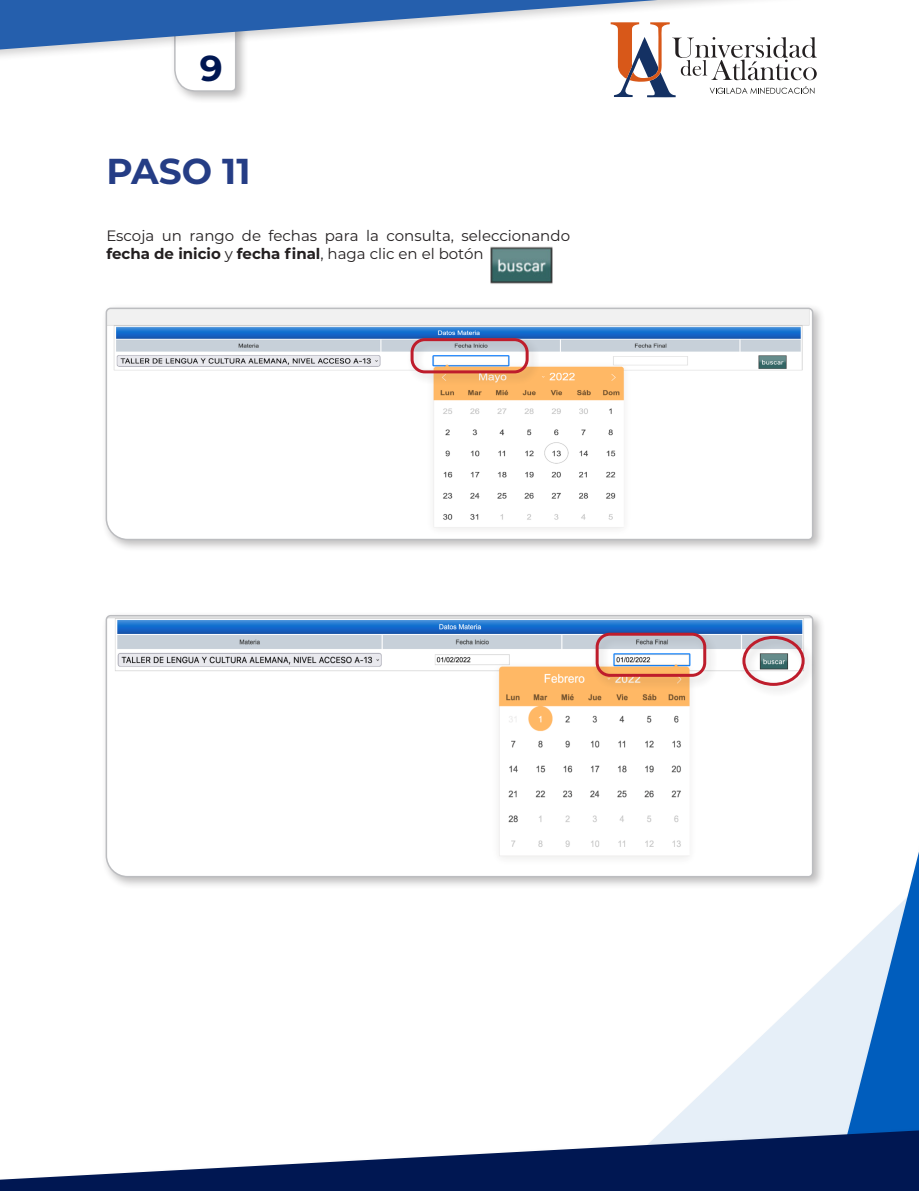
<style>
.page{position:relative;width:919px;height:1191px;background:#fff}
.page>*{position:absolute;margin:0;border:0;box-sizing:border-box;transform-origin:0 0}
.numeral{font:700 36px "Montserrat";color:#253d85}
.t1{font:700 36px "Montserrat";color:#001752}
.t2{font:15px/18px "Montserrat";color:#231f20}
.s1{font-weight:700}
</style>
<div class="page">
<svg style="left:0;top:0;width:817px;height:100px"></svg>
<svg style="left:667px;top:975px;width:159px;height:151px"></svg>
<div style="left:826px;top:772px;width:92px;height:419px;background:#231f20;opacity:.2"></div>
<svg style="left:828px;top:773px;width:90px;height:353px"></svg>
<svg style="left:610px;top:22px;width:206px;height:75px"></svg>
<div style="left:0;top:1126px;width:918px;height:65px;background:#231f20;opacity:.2"></div>
<svg style="left:0;top:1129px;width:918px;height:62px;fill:#001752"></svg>
<div style="left:102px;top:304px;width:723px;height:248px;background:#231f20;opacity:.3"></div>
<svg style="left:105px;top:307px;width:709px;height:234px"></svg>
<div style="left:102px;top:611px;width:723px;height:278px;background:#231f20;opacity:.3"></div>
<svg style="left:105px;top:614px;width:709px;height:264px"></svg>
<div style="left:406px;top:334px;width:135px;height:52px;background:#231f20;opacity:.2"></div>
<div style="left:410px;top:338px;width:118px;height:35px;border:3px solid #be1d2c;border-radius:13px"></div>
<div style="left:591px;top:628px;width:127px;height:61px;background:#231f20;opacity:.2"></div>
<div style="left:595px;top:632px;width:111px;height:45px;border:3px solid #be1d2c;border-radius:13px"></div>
<div style="left:739px;top:632px;width:77px;height:66px;background:#231f20;opacity:.2"></div>
<div style="left:742px;top:636px;width:62px;height:50px;border:3px solid #be1d2c;border-radius:50%"></div>
<img style="left:490px;top:247px;width:62px;height:37px">
<h1 class="t1" style="left:200px;top:42px;width:24px">9</h1>
<p class="numeral" style="left:106px;top:145px;width:146px">PASO 11</p>
<p class="t2" style="left:106px;top:226px;width:465px">Escoja un rango de fechas para la consulta, seleccionando <span class="s1">fecha de inicio</span> y <span class="s1">fecha final</span>, haga clic en el botón</p>
</div>
